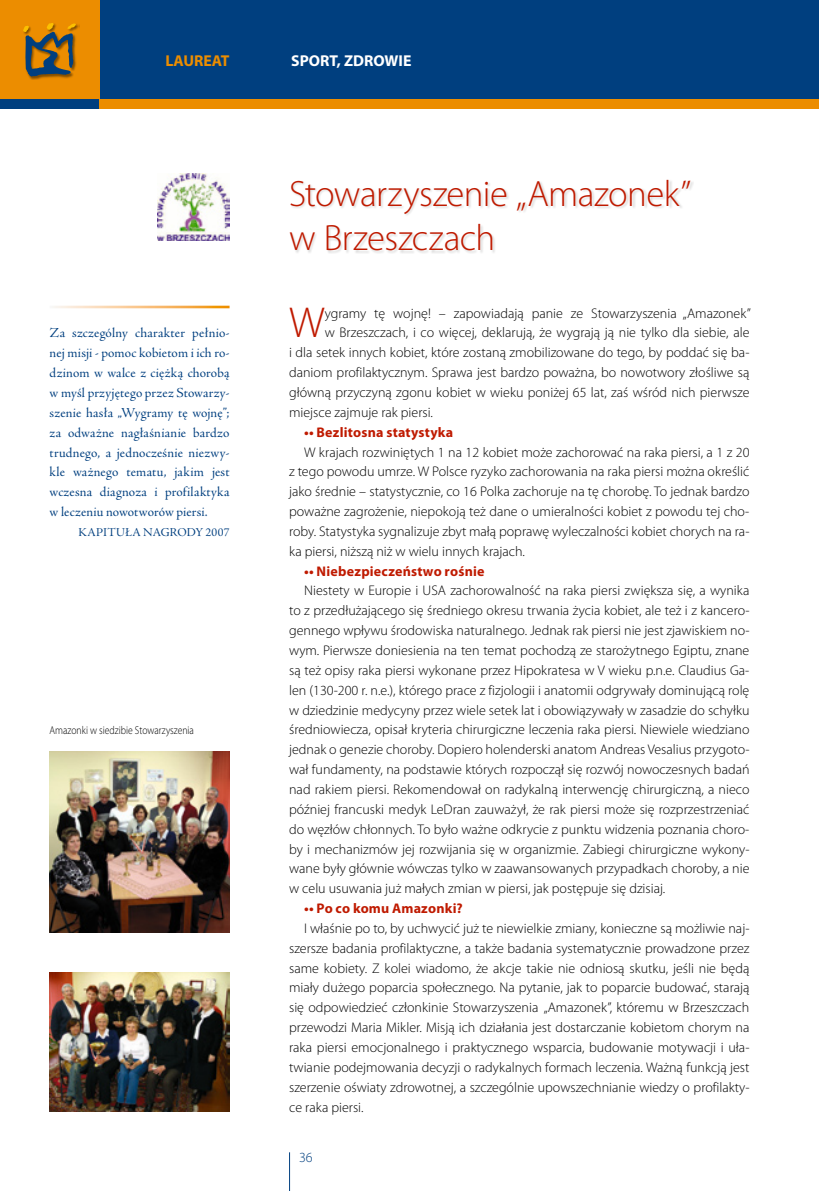
<style>
.page{position:relative;width:819px;height:1191px;background:#fff}
.page>*{position:absolute;margin:0;border:0;box-sizing:border-box;transform-origin:0 0}
.t1{font:300 43.4px "Myriad Pro";color:#bf1a00}
.t2{font:300 36.75px/44.1px "Myriad Pro";letter-spacing:-.015em;color:#bf1a00}
.t3{font:700 15.75px "Myriad Pro";color:#fff}
.t4{font:700 15.75px "Myriad Pro";color:#ec8d00}
.t5{font:300 14px/19.8px "Myriad Pro";color:#000;text-align:justify}
.t6{font:14px/19.8px "Adobe Jenson Pro Subh";letter-spacing:.015em;color:#003f7f;text-align:justify}
.t7{font:700 14px "Myriad Pro";letter-spacing:.015em;color:#bf1a00}
.t8{font:300 14px "Myriad Pro";color:#003f7f}
.t9{font:12.25px "Adobe Jenson Pro Subh";letter-spacing:.02em;color:#003f7f}
.t10{font:300 11.38px "Myriad Pro";color:#000;scale:.85 1}
</style>
<div class="page">
<div style="left:99px;top:0;width:720px;height:99px;background:#003f7f"></div>
<div style="left:0;top:0;width:99px;height:99px;background:#ec8d00"></div>
<div style="left:0;top:99px;width:99px;height:10px;background:#003f7f"></div>
<div style="left:99px;top:99px;width:720px;height:10px;background:#ec8d00"></div>
<div style="left:22px;top:22px;width:58px;height:58px;background:#000;opacity:.45"></div>
<svg style="left:23px;top:23px;width:53px;height:53px"></svg>
<hr style="left:289px;top:1152px;width:1px;height:39px;background:#003f7f">
<div style="left:289px;top:179px;width:405px;height:75px;background:#000;opacity:.15"></div>
<img style="left:157px;top:174px;width:72px;height:66px">
<img style="left:50px;top:972px;width:179px;height:139px">
<img style="left:50px;top:751px;width:179px;height:182px">
<p class="t4" style="left:165px;top:52px;width:66px">LAUREAT</p>
<p class="t3" style="left:291px;top:52px;width:122px">SPORT, ZDROWIE</p>
<p class="t6" style="left:50px;top:323px;width:181px">Za szczególny charakter pełnio&shy;nej misji - pomoc kobietom i ich ro&shy;dzinom w walce z ciężką chorobą w myśl przyjętego przez Stowarzy&shy;szenie hasła „Wygramy tę wojnę”; za odważne nagłaśnianie bardzo trudnego, a jednocześnie niezwy&shy;kle ważnego tematu, jakim jest wczesna diagnoza i profilaktyka w leczeniu nowotworów piersi.</p>
<p class="t9" style="left:78px;top:525px;width:153px">KAPITUŁA NAGRODY 2007</p>
<p class="t10" style="left:50px;top:724px;width:171px">Amazonki w siedzibie Stowarzyszenia</p>
<h2 class="t2" style="left:289px;top:172px;width:403px">Stowarzyszenie „Amazonek” w Brzeszczach</h2>
<h1 class="t1" style="left:289px;top:299px;width:37px">W</h1>
<p class="t5" style="left:325px;top:303px;width:427px">ygramy tę wojnę! – zapowiadają panie ze Stowarzyszenia „Amazonek”</p>
<p class="t5" style="left:325px;top:323px;width:426px">w Brzeszczach, i co więcej, deklarują, że wygrają ją nie tylko dla siebie, ale</p>
<p class="t5" style="left:289px;top:343px;width:462px">i dla setek innych kobiet, które zostaną zmobilizowane do tego, by poddać się ba-</p>
<p class="t5" style="left:289px;top:363px;width:462px">daniom profilaktycznym. Sprawa jest bardzo poważna, bo nowotwory złośliwe są</p>
<p class="t5" style="left:289px;top:383px;width:462px">główną przyczyną zgonu kobiet w wieku poniżej 65 lat, zaś wśród nich pierwsze</p>
<p class="t5" style="left:289px;top:402px;width:145px">miejsce zajmuje rak piersi.</p>
<p class="t7" style="left:304px;top:424px;width:151px">•• Bezlitosna statystyka</p>
<p class="t5" style="left:289px;top:442px;width:462px;text-indent:15px">W krajach rozwiniętych 1 na 12 kobiet może zachorować na raka piersi, a 1 z 20 z tego powodu umrze. W Polsce ryzyko zachorowania na raka piersi można określić jako średnie – statystycznie, co 16 Polka zachoruje na tę chorobę. To jednak bardzo poważne zagrożenie, niepokoją też dane o umieralności kobiet z powodu tej cho&shy;roby. Statystyka sygnalizuje zbyt małą poprawę wyleczalności kobiet chorych na ra&shy;ka piersi, niższą niż w wielu innych krajach.</p>
<p class="t7" style="left:304px;top:563px;width:182px">•• Niebezpieczeństwo rośnie</p>
<p class="t5" style="left:289px;top:581px;width:462px;text-indent:15px">Niestety w Europie i USA zachorowalność na raka piersi zwiększa się, a wynika to z przedłużającego się średniego okresu trwania życia kobiet, ale też i z kancero&shy;gennego wpływu środowiska naturalnego. Jednak rak piersi nie jest zjawiskiem no&shy;wym. Pierwsze doniesienia na ten temat pochodzą ze starożytnego Egiptu, znane są też opisy raka piersi wykonane przez Hipokratesa w V wieku p.n.e. Claudius Ga&shy;len (130-200 r. n.e.), którego prace z fizjologii i anatomii odgrywały dominującą rolę w dziedzinie medycyny przez wiele setek lat i obowiązywały w zasadzie do schyłku średniowiecza, opisał kryteria chirurgiczne leczenia raka piersi. Niewiele wiedziano jednak o genezie choroby. Dopiero holenderski anatom Andreas Vesalius przygoto&shy;wał fundamenty, na podstawie których rozpoczął się rozwój nowoczesnych badań nad rakiem piersi. Rekomendował on radykalną interwencję chirurgiczną, a nieco później francuski medyk LeDran zauważył, że rak piersi może się rozprzestrzeniać do węzłów chłonnych. To było ważne odkrycie z punktu widzenia poznania choro&shy;by i mechanizmów jej rozwijania się w organizmie. Zabiegi chirurgiczne wykony&shy;wane były głównie wówczas tylko w zaawansowanych przypadkach choroby, a nie w celu usuwania już małych zmian w piersi, jak postępuje się dzisiaj.</p>
<p class="t7" style="left:304px;top:900px;width:160px">•• Po co komu Amazonki?</p>
<p class="t5" style="left:289px;top:918px;width:462px;text-indent:15px">I właśnie po to, by uchwycić już te niewielkie zmiany, konieczne są możliwie naj&shy;szersze badania profilaktyczne, a także badania systematycznie prowadzone przez same kobiety. Z kolei wiadomo, że akcje takie nie odniosą skutku, jeśli nie będą miały dużego poparcia społecznego. Na pytanie, jak to poparcie budować, starają się odpowiedzieć członkinie Stowarzyszenia „Amazonek”, któremu w Brzeszczach przewodzi Maria Mikler. Misją ich działania jest dostarczanie kobietom chorym na raka piersi emocjonalnego i praktycznego wsparcia, budowanie motywacji i uła&shy;twianie podejmowania decyzji o radykalnych formach leczenia. Ważną funkcją jest szerzenie oświaty zdrowotnej, a szczególnie upowszechnianie wiedzy o profilakty&shy;ce raka piersi.</p>
<p class="t8" style="left:299px;top:1149px;width:15px">36</p>
</div>
